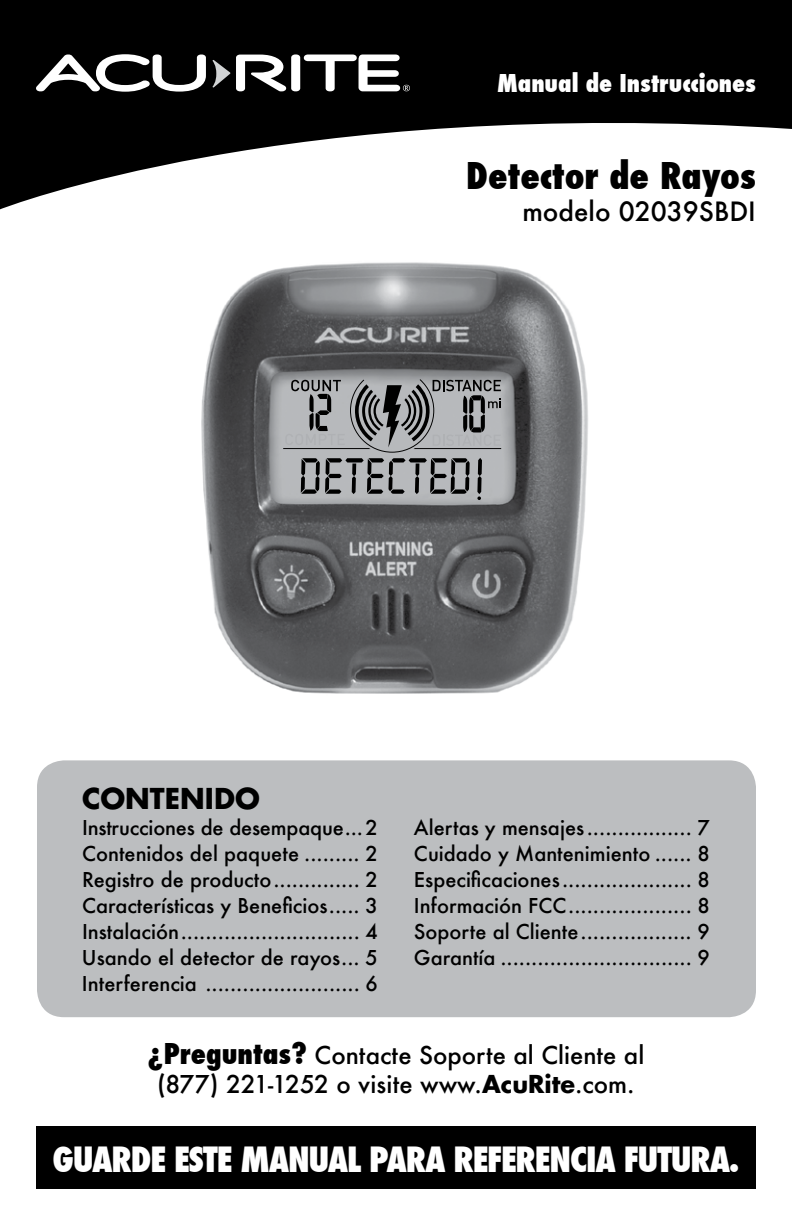
<style>
.page{position:relative;width:792px;height:1224px;background:#fff}
.page>*{position:absolute;margin:0;border:0;box-sizing:border-box;transform-origin:0 0}
.t1{font:800 condensed 36px "Futura";color:#000}
.t2{font:800 condensed 34px "Futura";letter-spacing:-.035em;color:#fff}
.t3{font:700 28px "Futura";color:#000}
.t4{font:500 26px "Futura";color:#000}
.t5{font:500 24px "Futura";color:#000}
.t6{font:800 condensed 24px "Futura";color:#fff}
.t7{font:500 20px/26px "Futura";color:#000;text-align:justify}
.s1{font-weight:800;font-stretch:condensed;font-size:28px}
.s2{font-weight:700}
</style>
<div class="page">
<svg style="left:0;top:0;width:792px;height:209px;fill:#000"></svg>
<svg style="left:213px;top:60px;width:17px;height:27px"></svg>
<svg style="left:236px;top:54px;width:174px;height:37px"></svg>
<svg style="left:36px;top:54px;width:170px;height:38px"></svg>
<div style="left:37px;top:760px;width:719px;height:257px;background:#bcbec0;border-radius:27px"></div>
<img style="left:201px;top:262px;width:387px;height:432px">
<svg style="left:283px;top:379px;width:218px;height:121px;background:#909193"></svg>
<div style="left:36px;top:1126px;width:720px;height:63px;background:#000"></div>
<p class="t6" style="left:497px;top:66px;width:260px">Manual de Instrucciones</p>
<h2 class="t1" style="left:466px;top:152px;width:291px">Detector de Rayos</h2>
<p class="t4" style="left:522px;top:193px;width:235px">modelo 02039SBDI</p>
<p class="t3" style="left:82px;top:779px;width:179px">CONTENIDO</p>
<p class="t7" style="left:82px;top:815px;width:298px">Instrucciones de desempaque... 2<br>Contenidos del paquete ......... 2<br>Registro de producto.............. 2<br>Características y Beneficios..... 3<br>Instalación............................. 4<br>Usando el detector de rayos... 5<br>Interferencia ......................... 6</p>
<p class="t7" style="left:414px;top:814px;width:298px">Alertas y mensajes ................. 7<br>Cuidado y Mantenimiento ...... 8<br>Especificaciones ..................... 8<br>Información FCC.................... 8<br>Soporte al Cliente.................. 9<br>Garantía ............................... 9</p>
<p class="t5" style="left:148px;top:1039px;width:498px"><span class="s1">¿Preguntas?</span> Contacte Soporte al Cliente al</p>
<p class="t5" style="left:157px;top:1068px;width:479px">(877) 221-1252 o visite www.<span class="s2">AcuRite</span>.com.</p>
<p class="t2" style="left:52px;top:1136px;width:689px">GUARDE ESTE MANUAL PARA REFERENCIA FUTURA.</p>
</div>
